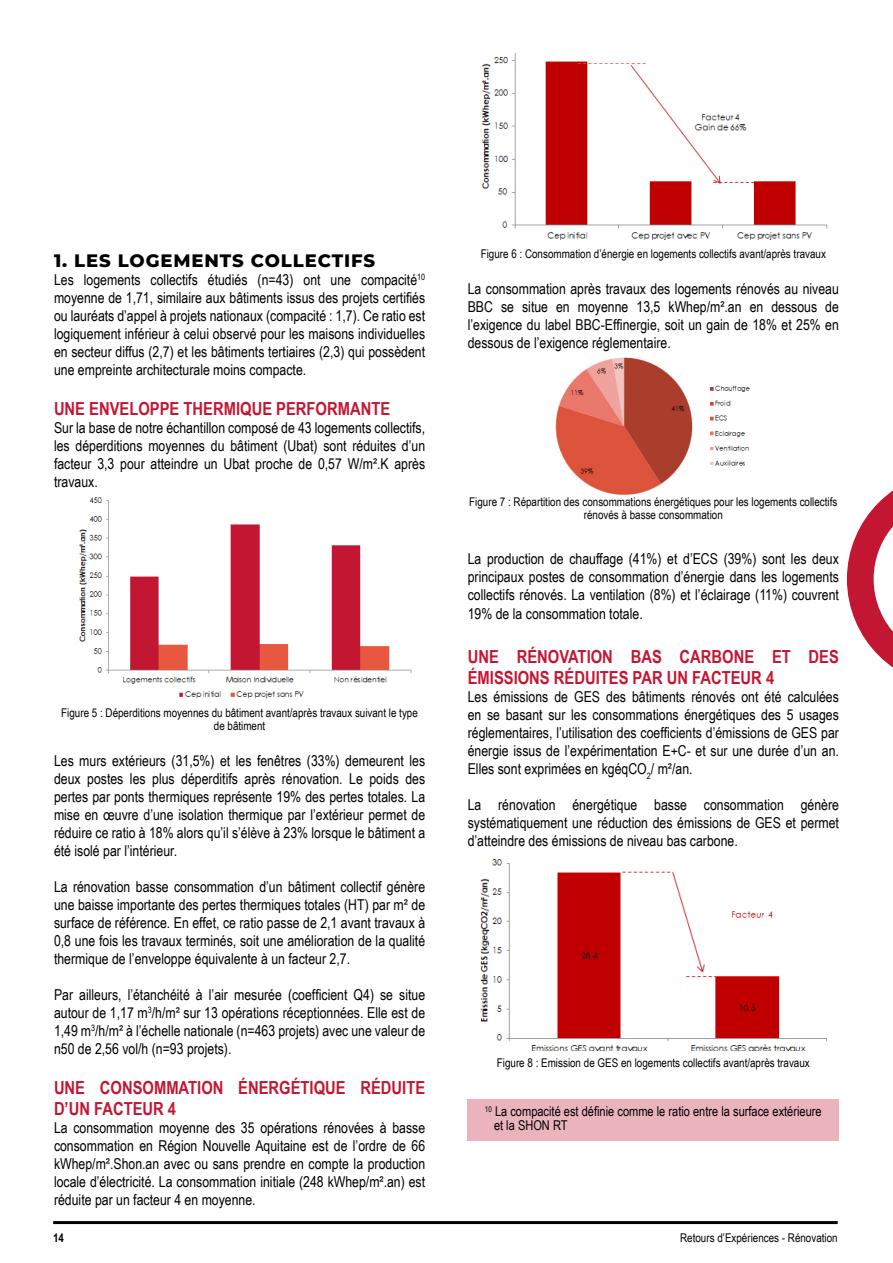
<style>
.page{position:relative;width:893px;height:1263px;background:#fff}
.page>*{position:absolute;margin:0;border:0;box-sizing:border-box;transform-origin:0 0}
.t1{font:700 18px/21.6px "Arial Narrow";color:#c31632}
.t2{font:100 18px "Montserrat";letter-spacing:.05em;color:#000}
.t3{font:15px/18px "Arial Narrow";color:#000;text-align:justify}
.t4{font:13.5px/13.5px "Arial Narrow";color:#000}
.t5{font:12px/13.5px "Arial Narrow";color:#000;text-align:center}
.t6{font:700 12px "Arial Narrow";color:#000}
</style>
<div class="page">
<hr style="left:53px;top:1221px;width:785px;height:3px;background:#000">
<div style="left:468px;top:1099px;width:371px;height:42px;background:#ebb4bd"></div>
<img style="left:79px;top:497px;width:333px;height:202px">
<img style="left:481px;top:54px;width:347px;height:186px">
<img style="left:555px;top:357px;width:195px;height:139px">
<img style="left:480px;top:859px;width:347px;height:191px">
<svg style="left:847px;top:490px;width:46px;height:178px"></svg>
<p class="t2" style="left:54px;top:249px;width:323px">1. LES LOGEMENTS COLLECTIFS</p>
<p class="t3" style="left:54px;top:271px;width:373px">Les logements collectifs étudiés (n=43) ont une compacité<sup>10 </sup>moyenne de 1,71, similaire aux bâtiments issus des projets certifiés ou lauréats d’appel à projets nationaux (compacité : 1,7). Ce ratio est logiquement inférieur à celui observé pour les maisons individuelles en secteur diffus (2,7) et les bâtiments tertiaires (2,3) qui possèdent une empreinte architecturale moins compacte.</p>
<p class="t1" style="left:54px;top:397px;width:338px">UNE ENVELOPPE THERMIQUE PERFORMANTE</p>
<p class="t3" style="left:54px;top:418px;width:373px">Sur la base de notre échantillon composé de 43 logements collectifs, les déperditions moyennes du bâtiment (Ubat) sont réduites d’un facteur 3,3 pour atteindre un Ubat proche de 0,57 W/m².K après travaux.</p>
<p class="t5" style="left:61px;top:705px;width:358px">Figure 5 : Déperditions moyennes du bâtiment avant/après travaux suivant le type de bâtiment</p>
<p class="t3" style="left:54px;top:751px;width:373px">Les murs extérieurs (31,5%) et les fenêtres (33%) demeurent les deux postes les plus déperditifs après rénovation. Le poids des pertes par ponts thermiques représente 19% des pertes totales. La mise en œuvre d’une isolation thermique par l’extérieur permet de réduire ce ratio à 18% alors qu’il s’élève à 23% lorsque le bâtiment a été isolé par l’intérieur.</p>
<p class="t3" style="left:54px;top:877px;width:373px">La rénovation basse consommation d’un bâtiment collectif génère une baisse importante des pertes thermiques totales (HT) par m² de surface de référence. En effet, ce ratio passe de 2,1 avant travaux à 0,8 une fois les travaux terminés, soit une amélioration de la qualité thermique de l’enveloppe équivalente à un facteur 2,7.</p>
<p class="t3" style="left:54px;top:985px;width:373px">Par ailleurs, l’étanchéité à l’air mesurée (coefficient Q4) se situe autour de 1,17 m<sup>3</sup>/h/m² sur 13 opérations réceptionnées. Elle est de 1,49 m<sup>3</sup>/h/m² à l’échelle nationale (n=463 projets) avec une valeur de n50 de 2,56 vol/h (n=93 projets).</p>
<p class="t1" style="left:54px;top:1076px;width:373px">UNE CONSOMMATION ÉNERGÉTIQUE RÉDUITE<br>D’UN FACTEUR 4</p>
<p class="t3" style="left:54px;top:1118px;width:373px">La consommation moyenne des 35 opérations rénovées à basse consommation en Région Nouvelle Aquitaine est de l’ordre de 66 kWhep/m².Shon.an avec ou sans prendre en compte la production locale d’électricité. La consommation initiale (248 kWhep/m².an) est réduite par un facteur 4 en moyenne.</p>
<p class="t5" style="left:481px;top:247px;width:347px">Figure 6 : Consommation d’énergie en logements collectifs avant/après travaux</p>
<p class="t3" style="left:468px;top:280px;width:373px">La consommation après travaux des logements rénovés au niveau BBC se situe en moyenne 13,5 kWhep/m².an en dessous de l’exigence du label BBC-Effinergie, soit un gain de 18% et 25% en dessous de l’exigence réglementaire.</p>
<p class="t5" style="left:469px;top:494px;width:370px">Figure 7 : Répartition des consommations énergétiques pour les logements collectifs rénovés à basse consommation</p>
<p class="t3" style="left:468px;top:550px;width:373px">La production de chauffage (41%) et d’ECS (39%) sont les deux principaux postes de consommation d’énergie dans les logements collectifs rénovés. La ventilation (8%) et l’éclairage (11%) couvrent 19% de la consommation totale.</p>
<p class="t1" style="left:468px;top:645px;width:373px">UNE RÉNOVATION BAS CARBONE ET DES<br>ÉMISSIONS RÉDUITES PAR UN FACTEUR 4</p>
<p class="t3" style="left:468px;top:687px;width:373px">Les émissions de GES des bâtiments rénovés ont été calculées en se basant sur les consommations énergétiques des 5 usages réglementaires, l’utilisation des coefficients d’émissions de GES par énergie issus de l’expérimentation E+C- et sur une durée d’un an.<br>Elles sont exprimées en kgéqCO<sub>2</sub>/ m²/an.</p>
<p class="t3" style="left:468px;top:795px;width:373px">La rénovation énergétique basse consommation génère systématiquement une réduction des émissions de GES et permet d’atteindre des émissions de niveau bas carbone.</p>
<p class="t5" style="left:497px;top:1055px;width:314px">Figure 8 : Emission de GES en logements collectifs avant/après travaux</p>
<p class="t4" style="left:494px;top:1104px;width:329px;text-indent:-9px"><sup>10</sup> La compacité est définie comme le ratio entre la surface extérieure et la SHON RT</p>
<p class="t6" style="left:53px;top:1229px;width:12px">14</p>
<p class="t5" style="left:680px;top:1230px;width:159px">Retours d’Expériences - Rénovation</p>
</div>
